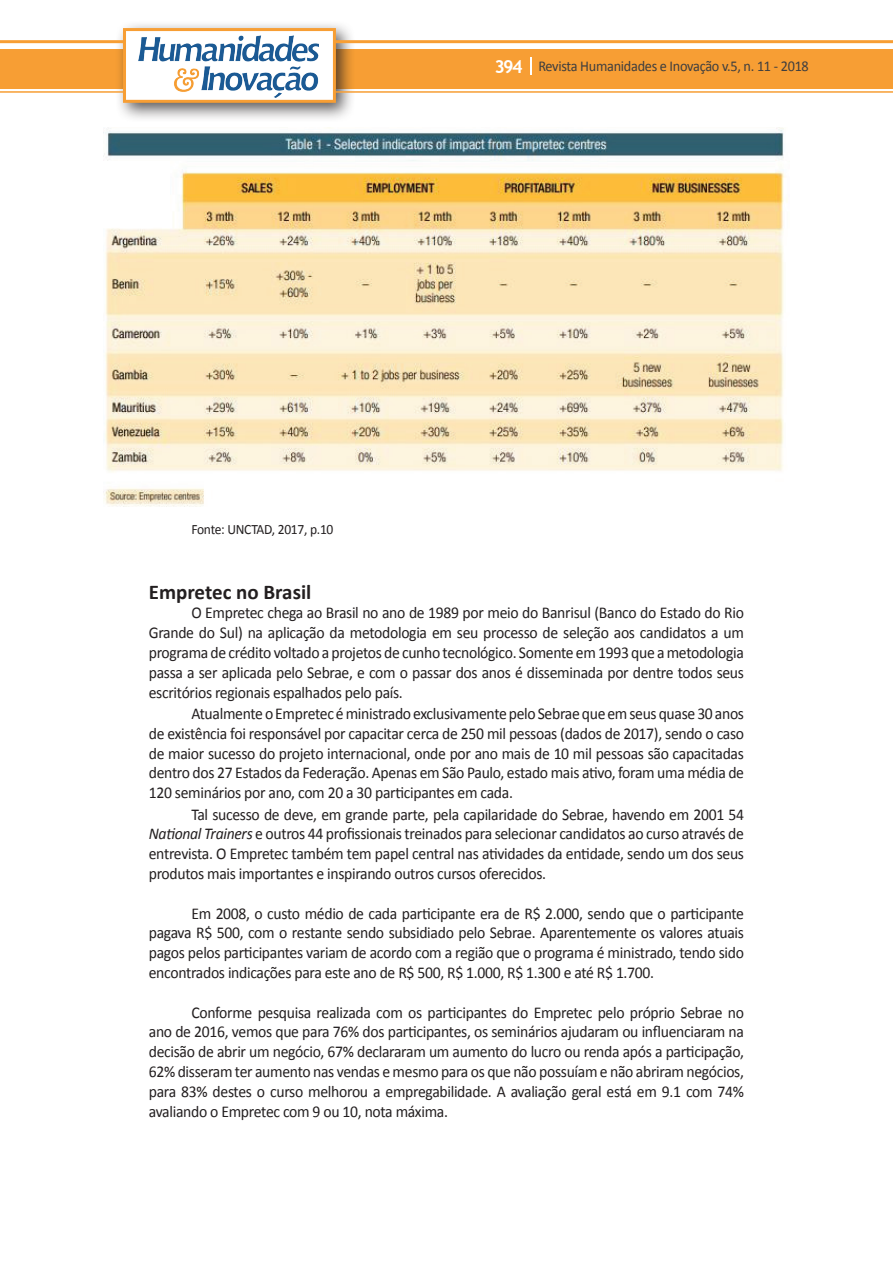
<style>
.page{position:relative;width:893px;height:1263px;background:#fff}
.page>*{position:absolute;margin:0;border:0;box-sizing:border-box;transform-origin:0 0}
.t1{font:700 21px "Calibri";color:#231f20}
.t2{font:16.5px/19.8px "Calibri";letter-spacing:-.02em;color:#231f20;text-align:justify;scale:.95 1}
.t3{font:15px "Calibri";letter-spacing:-.02em;color:#3e3e3f;scale:.95 1}
.t4{font:14.25px "Calibri";letter-spacing:-.02em;color:#231f20;scale:.95 1}
.s1{font-family:"Trebuchet MS";font-weight:700;font-size:18px;color:#fff}
.s2{font-style:italic}
</style>
<div class="page">
<div style="left:441px;top:49px;width:452px;height:39px;background:#f79e34"></div>
<div style="left:333px;top:49px;width:108px;height:39px;background:#f79e34"></div>
<div style="left:0;top:49px;width:124px;height:39px;background:#f79e34"></div>
<svg style="left:530px;top:57px;width:2px;height:18px"></svg>
<div style="left:115px;top:20px;width:241px;height:103px;background:#231f20;opacity:.75"></div>
<div style="left:125px;top:30px;width:209px;height:71px;background:#fff"></div>
<img style="left:138px;top:35px;width:181px;height:62px">
<div style="left:123px;top:28px;width:213px;height:75px;border:3px solid #f79e34"></div>
<hr style="left:0;top:40px;width:124px;height:3px;background:#f79e34">
<hr style="left:0;top:91px;width:124px;height:2px;background:#f79e34">
<hr style="left:333px;top:40px;width:560px;height:3px;background:#f79e34">
<hr style="left:333px;top:91px;width:560px;height:2px;background:#f79e34">
<img style="left:103px;top:128px;width:682px;height:378px">
<p class="t3" style="left:495px;top:57px;width:332px"><span class="s1">394</span> Revista Humanidades e Inovação v.5, n. 11 - 2018</p>
<p class="t4" style="left:191px;top:520px;width:151px">Fonte: UNCTAD, 2017, p.10</p>
<p class="t1" style="left:149px;top:578px;width:164px">Empretec no Brasil</p>
<p class="t2" style="left:149px;top:603px;width:628px;text-indent:43px">O Empretec chega ao Brasil no ano de 1989 por meio do Banrisul (Banco do Estado do Rio Grande do Sul) na aplicação da metodologia em seu processo de seleção aos candidatos a um programa de crédito voltado a projetos de cunho tecnológico. Somente em 1993 que a metodologia passa a ser aplicada pelo Sebrae, e com o passar dos anos é disseminada por dentre todos seus escritórios regionais espalhados pelo país.</p>
<p class="t2" style="left:149px;top:704px;width:628px;text-indent:43px">Atualmente o Empretec é ministrado exclusivamente pelo Sebrae que em seus quase 30 anos de existência foi responsável por capacitar cerca de 250 mil pessoas (dados de 2017), sendo o caso de maior sucesso do projeto internacional, onde por ano mais de 10 mil pessoas são capacitadas dentro dos 27 Estados da Federação. Apenas em São Paulo, estado mais ativo, foram uma média de 120 seminários por ano, com 20 a 30 participantes em cada.</p>
<p class="t2" style="left:149px;top:804px;width:628px;text-indent:43px">Tal sucesso de deve, em grande parte, pela capilaridade do Sebrae, havendo em 2001 54<br><span class="s2">National Trainers</span> e outros 44 profissionais treinados para selecionar candidatos ao curso através de entrevista. O Empretec também tem papel central nas atividades da entidade, sendo um dos seus produtos mais importantes e inspirando outros cursos oferecidos.</p>
<p class="t2" style="left:149px;top:903px;width:628px;text-indent:43px">Em 2008, o custo médio de cada participante era de R$ 2.000, sendo que o participante pagava R$ 500, com o restante sendo subsidiado pelo Sebrae. Aparentemente os valores atuais pagos pelos participantes variam de acordo com a região que o programa é ministrado, tendo sido encontrados indicações para este ano de R$ 500, R$ 1.000, R$ 1.300 e até R$ 1.700.</p>
<p class="t2" style="left:149px;top:1002px;width:628px;text-indent:43px">Conforme pesquisa realizada com os participantes do Empretec pelo próprio Sebrae no ano de 2016, vemos que para 76% dos participantes, os seminários ajudaram ou influenciaram na decisão de abrir um negócio, 67% declararam um aumento do lucro ou renda após a participação, 62% disseram ter aumento nas vendas e mesmo para os que não possuíam e não abriram negócios, para 83% destes o curso melhorou a empregabilidade. A avaliação geral está em 9.1 com 74% avaliando o Empretec com 9 ou 10, nota máxima.</p>
</div>
